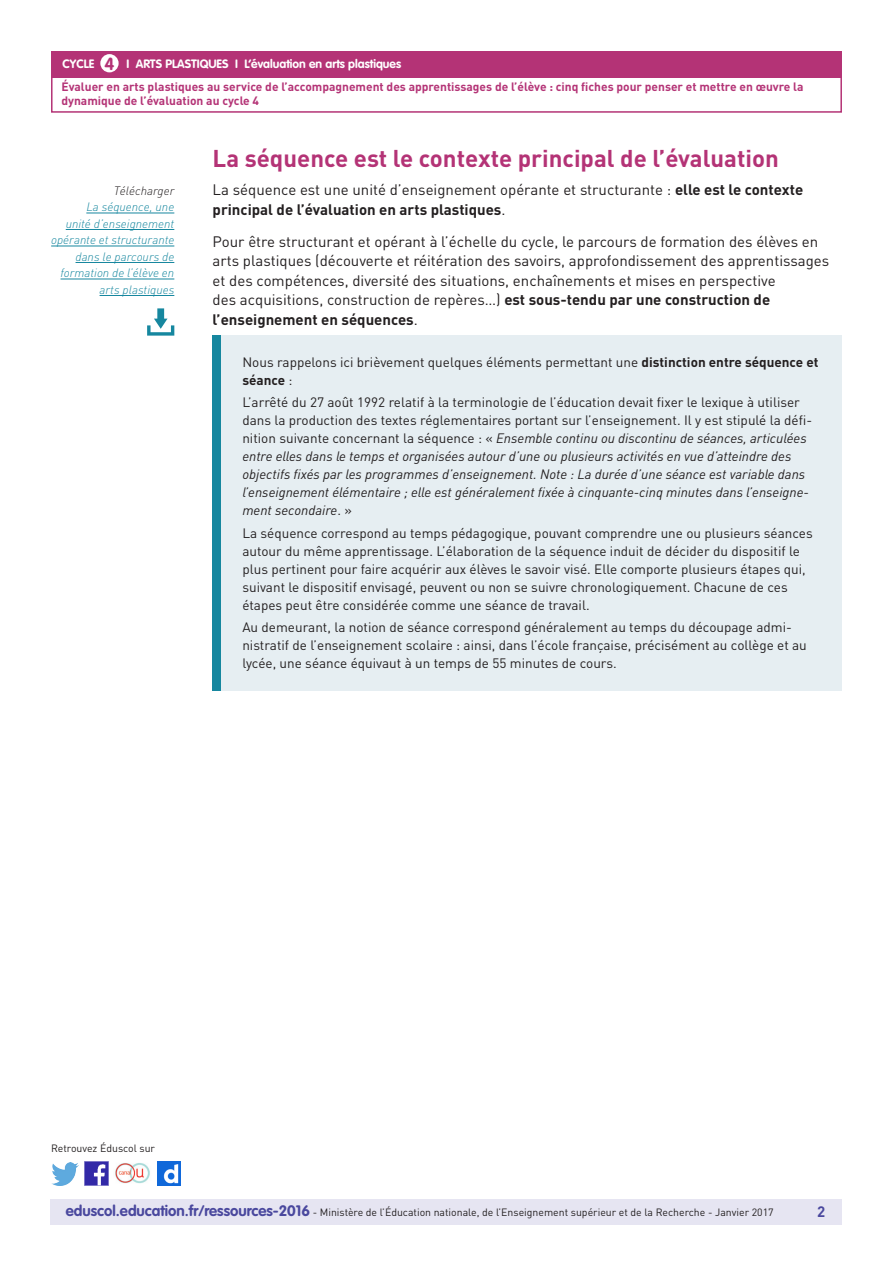
<style>
.page{position:relative;width:893px;height:1263px;background:#fff}
.page>*{position:absolute;margin:0;border:0;box-sizing:border-box;transform-origin:0 0}
._03_Titre_de_niveau{font:700 24px "DIN Pro";color:#b43376}
.t1{font:700 17.25px "VAG Rounded Std";color:#b43376}
._06_Texte_courant{font:15px/19.5px "DIN Pro";color:#231f20}
.t2{font:700 15px "DIN Pro";color:#4a489e}
._15_texte_encadré{font:13.5px/18px "DIN Pro";color:#231f20}
._15_texte_encadré-2{font:italic 13.5px/18px "DIN Pro";color:#231f20}
.t3{font:700 12px/14.4px "DIN Pro";color:#b43376}
._07_Texte_en_marge{font:italic 300 12px/16.5px "DIN Pro";color:#16879f;text-align:right}
.t4{font:700 12px "VAG Rounded Std";color:#fff}
.t5{font:10.5px "DIN Pro";color:#231f20}
.s1{color:#231f20}
.s2{font-weight:700}
.s3{font-style:normal}
.s4{font-family:"VAG Rounded Std";font-weight:700;font-size:15px;color:#4a489e}
</style>
<div class="page">
<div style="left:50px;top:1199px;width:791px;height:26px;background:#e6e5f2"></div>
<img style="left:85px;top:1162px;width:23px;height:23px">
<img style="left:51px;top:1163px;width:28px;height:22px">
<img style="left:158px;top:1162px;width:22px;height:23px">
<img style="left:115px;top:1163px;width:35px;height:21px">
<div style="left:51px;top:51px;width:791px;height:27px;background:#b43376"></div>
<div style="left:100px;top:54px;width:19px;height:18px;background:#fff;border-radius:50%"></div>
<div style="left:51px;top:75px;width:791px;height:38px;border:2px solid #b43376"></div>
<hr style="left:86px;top:213px;width:88px;height:1px;background:#16879f">
<hr style="left:66px;top:229px;width:108px;height:1px;background:#16879f">
<hr style="left:51px;top:246px;width:123px;height:1px;background:#16879f">
<hr style="left:76px;top:262px;width:98px;height:1px;background:#16879f">
<hr style="left:61px;top:279px;width:113px;height:1px;background:#16879f">
<hr style="left:100px;top:295px;width:74px;height:1px;background:#16879f">
<svg style="left:147px;top:308px;width:27px;height:28px"></svg>
<div style="left:213px;top:336px;width:629px;height:355px;background:#e6eef2"></div>
<div style="left:213px;top:336px;width:8px;height:355px;background:#16879f"></div>
<p class="t1" style="left:105px;top:53px;width:11px">4</p>
<p class="t4" style="left:244px;top:57px;width:158px">L’évaluation en arts plastiques</p>
<p class="t3" style="left:61px;top:79px;width:744px">Évaluer en arts plastiques au service de l’accompagnement des apprentissages de l’élève : cinq fiches pour penser et mettre en œuvre la dynamique de l’évaluation au cycle 4</p>
<p class="t4" style="left:63px;top:57px;width:33px">CYCLE</p>
<p class="t4" style="left:127px;top:57px;width:113px">I ARTS PLASTIQUES I</p>
<p class="_07_Texte_en_marge" style="left:51px;top:182px;width:125px"><span class="s1">Télécharger<br></span>La séquence, une<br>unité d’enseignement opérante et structurante dans le parcours de formation de l’élève en arts plastiques</p>
<p class="_03_Titre_de_niveau" style="left:213px;top:143px;width:568px">La séquence est le contexte principal de l’évaluation</p>
<p class="_06_Texte_courant" style="left:213px;top:180px;width:592px">La séquence est une unité d’enseignement opérante et structurante : <span class="s2">elle est le contexte principal de l’évaluation en arts plastiques</span>.</p>
<p class="_06_Texte_courant" style="left:213px;top:231px;width:618px">Pour être structurant et opérant à l’échelle du cycle, le parcours de formation des élèves en arts plastiques (découverte et réitération des savoirs, approfondissement des apprentissages et des compétences, diversité des situations, enchaînements et mises en perspective<br>des acquisitions, construction de repères…) <span class="s2">est sous-tendu par une construction de l’enseignement en séquences</span>.</p>
<p class="_15_texte_encadré" style="left:242px;top:353px;width:578px">Nous rappelons ici brièvement quelques éléments permettant une <span class="s2">distinction entre séquence et séance</span> :</p>
<p class="_15_texte_encadré-2" style="left:242px;top:393px;width:571px"><span class="s3">L’arrêté du 27 août 1992 relatif à la terminologie de l’éducation devait fixer le lexique à utiliser dans la production des textes réglementaires portant sur l’enseignement. Il y est stipulé la défi&shy;nition suivante concernant la séquence : «</span> Ensemble continu ou discontinu de séances, articulées entre elles dans le temps et organisées autour d’une ou plusieurs activités en vue d’atteindre des objectifs fixés par les programmes d’enseignement. Note : La durée d’une séance est variable dans l’enseignement élémentaire ; elle est généralement fixée à cinquante-cinq minutes dans l’enseigne&shy;ment secondaire<span class="s3">. »</span></p>
<p class="_15_texte_encadré" style="left:242px;top:524px;width:572px">La séquence correspond au temps pédagogique, pouvant comprendre une ou plusieurs séances autour du même apprentissage. L’élaboration de la séquence induit de décider du dispositif le plus pertinent pour faire acquérir aux élèves le savoir visé. Elle comporte plusieurs étapes qui, suivant le dispositif envisagé, peuvent ou non se suivre chronologiquement. Chacune de ces étapes peut être considérée comme une séance de travail.</p>
<p class="_15_texte_encadré" style="left:242px;top:618px;width:566px">Au demeurant, la notion de séance correspond généralement au temps du découpage admi&shy;nistratif de l’enseignement scolaire : ainsi, dans l’école française, précisément au collège et au lycée, une séance équivaut à un temps de 55 minutes de cours.</p>
<p class="t5" style="left:51px;top:1141px;width:106px">Retrouvez Éduscol sur</p>
<p class="t5" style="left:66px;top:1205px;width:709px"><span class="s4">eduscol.education.fr/ressources-2016</span> - Ministère de l’Éducation nationale, de l’Enseignement supérieur et de la Recherche - Janvier 2017</p>
<p class="t2" style="left:817px;top:1201px;width:10px">2</p>
</div>
